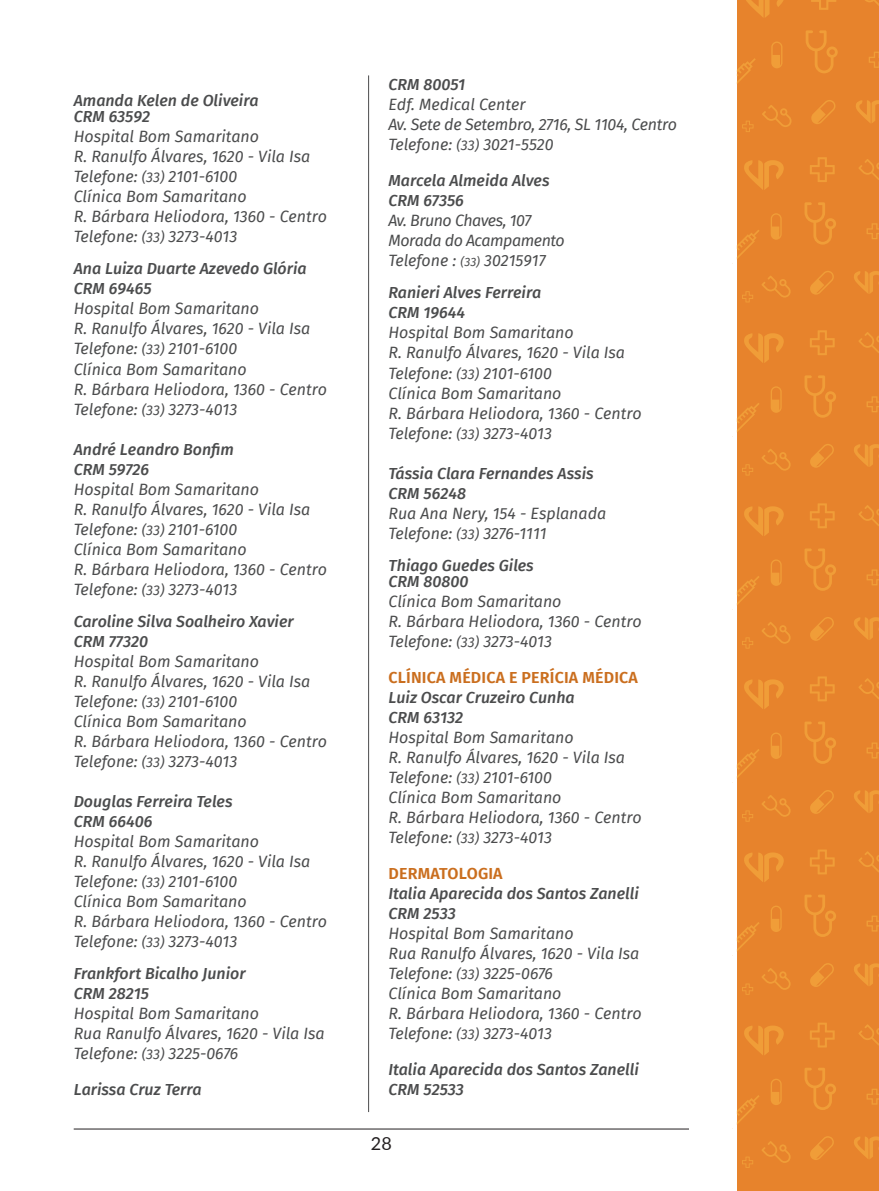
<style>
.page{position:relative;width:879px;height:1191px;background:#fff}
.page>*{position:absolute;margin:0;border:0;box-sizing:border-box;transform-origin:0 0}
.t1{font:18px "Lato";color:#231f20}
.t2{font:italic 16px/20px "Fira Sans";color:#4b4c4d}
.t3{font:italic 500 16px/20px "Fira Sans";color:#4b4c4d}
.t4{font:italic 16px/20px "Fira Sans";letter-spacing:-.03em;color:#4b4c4d}
.t5{font:600 16px "Fira Sans";letter-spacing:.01em;color:#ca6e1e}
.s1{font-size:14px}
.s2{font-size:12px}
</style>
<div class="page">
<hr style="left:74px;top:1128px;width:615px;height:1px;background:#231f20">
<div style="left:737px;top:0;width:142px;height:1191px;background:#e7832c"></div>
<svg style="left:810px;top:1023px;width:24px;height:24px"></svg>
<svg style="left:866px;top:1089px;width:13px;height:15px"></svg>
<svg style="left:742px;top:1157px;width:11px;height:10px"></svg>
<svg style="left:732px;top:1095px;width:27px;height:34px"></svg>
<svg style="left:804px;top:1068px;width:32px;height:42px"></svg>
<svg style="left:762px;top:1141px;width:29px;height:22px"></svg>
<svg style="left:858px;top:1024px;width:21px;height:21px"></svg>
<svg style="left:771px;top:1079px;width:10px;height:26px"></svg>
<svg style="left:810px;top:1136px;width:24px;height:24px"></svg>
<svg style="left:744px;top:1025px;width:40px;height:30px"></svg>
<svg style="left:854px;top:1136px;width:25px;height:23px"></svg>
<svg style="left:810px;top:849px;width:24px;height:25px"></svg>
<svg style="left:866px;top:916px;width:13px;height:15px"></svg>
<svg style="left:742px;top:983px;width:11px;height:11px"></svg>
<svg style="left:732px;top:922px;width:27px;height:34px"></svg>
<svg style="left:804px;top:895px;width:32px;height:42px"></svg>
<svg style="left:762px;top:968px;width:29px;height:22px"></svg>
<svg style="left:858px;top:851px;width:21px;height:21px"></svg>
<svg style="left:771px;top:906px;width:10px;height:26px"></svg>
<svg style="left:810px;top:963px;width:24px;height:24px"></svg>
<svg style="left:744px;top:852px;width:40px;height:30px"></svg>
<svg style="left:854px;top:963px;width:25px;height:23px"></svg>
<svg style="left:810px;top:676px;width:24px;height:25px"></svg>
<svg style="left:866px;top:742px;width:13px;height:16px"></svg>
<svg style="left:742px;top:810px;width:11px;height:11px"></svg>
<svg style="left:732px;top:749px;width:27px;height:34px"></svg>
<svg style="left:804px;top:721px;width:32px;height:43px"></svg>
<svg style="left:762px;top:795px;width:29px;height:22px"></svg>
<svg style="left:858px;top:678px;width:21px;height:21px"></svg>
<svg style="left:771px;top:732px;width:10px;height:27px"></svg>
<svg style="left:810px;top:790px;width:24px;height:24px"></svg>
<svg style="left:744px;top:679px;width:40px;height:30px"></svg>
<svg style="left:854px;top:790px;width:25px;height:23px"></svg>
<svg style="left:810px;top:503px;width:24px;height:25px"></svg>
<svg style="left:866px;top:569px;width:13px;height:16px"></svg>
<svg style="left:742px;top:637px;width:11px;height:11px"></svg>
<svg style="left:732px;top:576px;width:27px;height:34px"></svg>
<svg style="left:804px;top:548px;width:32px;height:43px"></svg>
<svg style="left:762px;top:622px;width:29px;height:21px"></svg>
<svg style="left:859px;top:505px;width:20px;height:21px"></svg>
<svg style="left:771px;top:559px;width:10px;height:27px"></svg>
<svg style="left:810px;top:617px;width:24px;height:24px"></svg>
<svg style="left:744px;top:506px;width:40px;height:30px"></svg>
<svg style="left:854px;top:617px;width:25px;height:23px"></svg>
<svg style="left:810px;top:330px;width:24px;height:25px"></svg>
<svg style="left:866px;top:396px;width:13px;height:16px"></svg>
<svg style="left:742px;top:464px;width:11px;height:11px"></svg>
<svg style="left:732px;top:403px;width:27px;height:34px"></svg>
<svg style="left:804px;top:375px;width:32px;height:43px"></svg>
<svg style="left:762px;top:449px;width:29px;height:21px"></svg>
<svg style="left:859px;top:332px;width:20px;height:21px"></svg>
<svg style="left:771px;top:386px;width:10px;height:27px"></svg>
<svg style="left:810px;top:444px;width:24px;height:24px"></svg>
<svg style="left:744px;top:333px;width:40px;height:30px"></svg>
<svg style="left:854px;top:444px;width:25px;height:23px"></svg>
<svg style="left:810px;top:157px;width:24px;height:25px"></svg>
<svg style="left:866px;top:223px;width:13px;height:16px"></svg>
<svg style="left:742px;top:291px;width:11px;height:11px"></svg>
<svg style="left:732px;top:230px;width:27px;height:34px"></svg>
<svg style="left:804px;top:202px;width:32px;height:43px"></svg>
<svg style="left:762px;top:276px;width:29px;height:21px"></svg>
<svg style="left:859px;top:159px;width:20px;height:21px"></svg>
<svg style="left:771px;top:213px;width:10px;height:27px"></svg>
<svg style="left:810px;top:271px;width:24px;height:24px"></svg>
<svg style="left:744px;top:160px;width:40px;height:30px"></svg>
<svg style="left:854px;top:271px;width:25px;height:23px"></svg>
<svg style="left:811px;top:0;width:25px;height:10px"></svg>
<svg style="left:869px;top:52px;width:10px;height:16px"></svg>
<svg style="left:742px;top:121px;width:11px;height:11px"></svg>
<svg style="left:737px;top:58px;width:19px;height:26px"></svg>
<svg style="left:806px;top:30px;width:32px;height:43px"></svg>
<svg style="left:762px;top:105px;width:30px;height:22px"></svg>
<svg style="left:865px;top:0;width:14px;height:6px"></svg>
<svg style="left:771px;top:41px;width:11px;height:27px"></svg>
<svg style="left:811px;top:100px;width:25px;height:24px"></svg>
<svg style="left:746px;top:0;width:38px;height:17px"></svg>
<svg style="left:856px;top:100px;width:23px;height:23px"></svg>
<hr style="left:368px;top:75px;width:1px;height:1037px;background:#4b4c4d">
<p class="t3" style="left:74px;top:92px;width:186px;line-height:16px">Amanda Kelen de Oliveira<br>CRM 63592</p>
<p class="t2" style="left:74px;top:126px;width:255px">Hospital Bom Samaritano<br>R. Ranulfo Álvares, 1620 - Vila Isa<br>Telefone: <span class="s1">(33)</span> 2101-6100<br>Clínica Bom Samaritano<br>R. Bárbara Heliodora, 1360 - Centro<br>Telefone: <span class="s1">(33)</span> 3273-4013</p>
<p class="t3" style="left:74px;top:258px;width:234px">Ana Luiza Duarte Azevedo Glória<br>CRM 69465</p>
<p class="t2" style="left:74px;top:298px;width:255px">Hospital Bom Samaritano<br>R. Ranulfo Álvares, 1620 - Vila Isa<br>Telefone: <span class="s1">(33)</span> 2101-6100<br>Clínica Bom Samaritano<br>R. Bárbara Heliodora, 1360 - Centro<br>Telefone: <span class="s1">(33)</span> 3273-4013</p>
<p class="t3" style="left:74px;top:438px;width:162px">André Leandro Bonfim<br>CRM 59726</p>
<p class="t2" style="left:74px;top:478px;width:255px">Hospital Bom Samaritano<br>R. Ranulfo Álvares, 1620 - Vila Isa<br>Telefone: <span class="s1">(33)</span> 2101-6100<br>Clínica Bom Samaritano<br>R. Bárbara Heliodora, 1360 - Centro<br>Telefone: <span class="s1">(33)</span> 3273-4013</p>
<p class="t3" style="left:74px;top:610px;width:221px">Caroline Silva Soalheiro Xavier<br>CRM 77320</p>
<p class="t2" style="left:74px;top:650px;width:255px">Hospital Bom Samaritano<br>R. Ranulfo Álvares, 1620 - Vila Isa<br>Telefone: <span class="s1">(33)</span> 2101-6100<br>Clínica Bom Samaritano<br>R. Bárbara Heliodora, 1360 - Centro<br>Telefone: <span class="s1">(33)</span> 3273-4013</p>
<p class="t3" style="left:74px;top:790px;width:160px">Douglas Ferreira Teles<br>CRM 66406</p>
<p class="t2" style="left:74px;top:830px;width:255px">Hospital Bom Samaritano<br>R. Ranulfo Álvares, 1620 - Vila Isa<br>Telefone: <span class="s1">(33)</span> 2101-6100<br>Clínica Bom Samaritano<br>R. Bárbara Heliodora, 1360 - Centro<br>Telefone: <span class="s1">(33)</span> 3273-4013</p>
<p class="t3" style="left:74px;top:962px;width:173px">Frankfort Bicalho Junior<br>CRM 28215</p>
<p class="t2" style="left:74px;top:1002px;width:252px">Hospital Bom Samaritano<br>Rua Ranulfo Álvares, 1620 - Vila Isa<br>Telefone: <span class="s1">(33)</span> 3225-0676</p>
<p class="t3" style="left:74px;top:1078px;width:129px">Larissa Cruz Terra</p>
<p class="t3" style="left:388px;top:74px;width:78px">CRM 80051</p>
<p class="t2" style="left:388px;top:94px;width:290px">Edf. Medical Center<br>Av. Sete de Setembro, 2716, SL 1104, Centro<br>Telefone: <span class="s1">(33)</span> 3021-5520</p>
<p class="t3" style="left:388px;top:170px;width:163px">Marcela Almeida Alves<br>CRM 67356</p>
<p class="t4" style="left:388px;top:210px;width:178px">Av. Bruno Chaves, 107<br>Morada do Acampamento<br>Telefone : <span class="s2">(33)</span> 30215917</p>
<p class="t3" style="left:388px;top:282px;width:154px">Ranieri Alves Ferreira<br>CRM 19644</p>
<p class="t2" style="left:388px;top:322px;width:255px">Hospital Bom Samaritano<br>R. Ranulfo Álvares, 1620 - Vila Isa<br>Telefone: <span class="s1">(33)</span> 2101-6100<br>Clínica Bom Samaritano<br>R. Bárbara Heliodora, 1360 - Centro<br>Telefone: <span class="s1">(33)</span> 3273-4013</p>
<p class="t3" style="left:388px;top:462px;width:207px">Tássia Clara Fernandes Assis<br>CRM 56248</p>
<p class="t2" style="left:388px;top:502px;width:219px">Rua Ana Nery, 154 - Esplanada<br>Telefone: <span class="s1">(33)</span> 3276-1111</p>
<p class="t3" style="left:388px;top:556px;width:147px;line-height:16px">Thiago Guedes Giles<br>CRM 80800</p>
<p class="t2" style="left:388px;top:590px;width:255px">Clínica Bom Samaritano<br>R. Bárbara Heliodora, 1360 - Centro<br>Telefone: <span class="s1">(33)</span> 3273-4013</p>
<p class="t5" style="left:388px;top:664px;width:251px">CLÍNICA MÉDICA E PERÍCIA MÉDICA</p>
<p class="t3" style="left:388px;top:686px;width:188px">Luiz Oscar Cruzeiro Cunha<br>CRM 63132</p>
<p class="t2" style="left:388px;top:726px;width:255px">Hospital Bom Samaritano<br>R. Ranulfo Álvares, 1620 - Vila Isa<br>Telefone: <span class="s1">(33)</span> 2101-6100<br>Clínica Bom Samaritano<br>R. Bárbara Heliodora, 1360 - Centro<br>Telefone: <span class="s1">(33)</span> 3273-4013</p>
<p class="t5" style="left:388px;top:860px;width:116px">DERMATOLOGIA</p>
<p class="t3" style="left:388px;top:882px;width:252px">Italia Aparecida dos Santos Zanelli<br>CRM 2533</p>
<p class="t2" style="left:388px;top:922px;width:255px">Hospital Bom Samaritano<br>Rua Ranulfo Álvares, 1620 - Vila Isa<br>Telefone: <span class="s1">(33)</span> 3225-0676<br>Clínica Bom Samaritano<br>R. Bárbara Heliodora, 1360 - Centro<br>Telefone: <span class="s1">(33)</span> 3273-4013</p>
<p class="t3" style="left:388px;top:1058px;width:252px">Italia Aparecida dos Santos Zanelli<br>CRM 52533</p>
<p class="t1" style="left:371px;top:1130px;width:22px">28</p>
</div>
